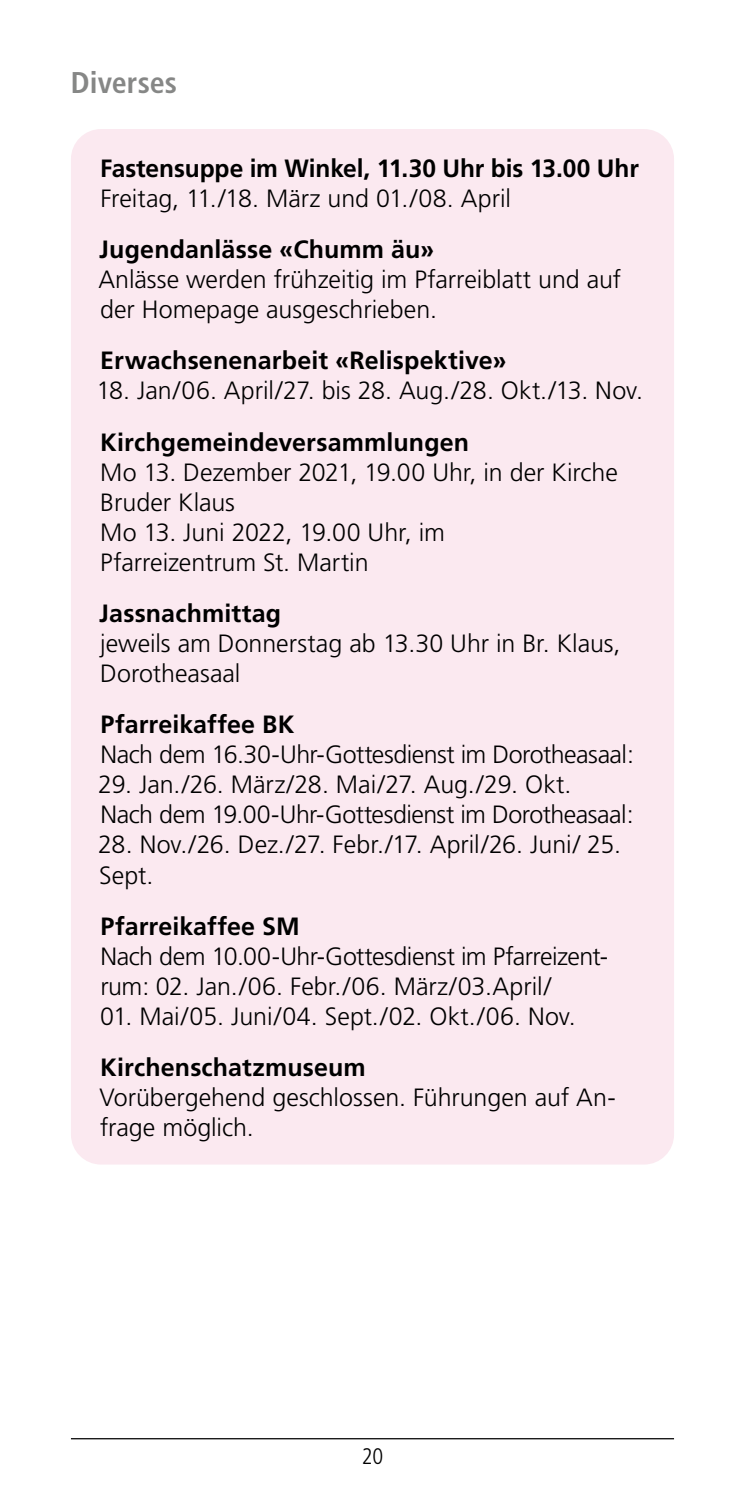
<style>
.page{position:relative;width:745px;height:1489px;background:#fff}
.page>*{position:absolute;margin:0;border:0;box-sizing:border-box;transform-origin:0 0}
.t1{font:700 condensed 30px "Frutiger";color:#868786}
.t2{font:300 25px/30px "Frutiger";letter-spacing:-.005em;color:#000}
.t3{font:700 25px "Frutiger";letter-spacing:.005em;color:#000}
.t4{font:300 condensed 22.5px "Frutiger";color:#000}
</style>
<div class="page">
<hr style="left:71px;top:1437px;width:602px;height:2px;background:#000">
<div style="left:71px;top:129px;width:602px;height:1035px;background:#fbe9f0;border-radius:30px"></div>
<p class="t1" style="left:71px;top:65px;width:108px">Diverses</p>
<p class="t3" style="left:100px;top:153px;width:539px">Fastensuppe im Winkel, 11.30 Uhr bis 13.00 Uhr</p>
<p class="t2" style="left:100px;top:183px;width:412px">Freitag, 11./18. März und 01./08. April</p>
<p class="t3" style="left:99px;top:235px;width:336px">Jugendanlässe «Chumm äu»</p>
<p class="t2" style="left:98px;top:264px;width:524px">Anlässe werden frühzeitig im Pfarreiblatt und auf der Homepage ausgeschrieben.</p>
<p class="t3" style="left:100px;top:346px;width:407px">Erwachsenenarbeit «Relispektive»</p>
<p class="t2" style="left:96px;top:376px;width:547px">18. Jan/06. April/27. bis 28. Aug./28. Okt./13. Nov.</p>
<p class="t3" style="left:100px;top:427px;width:370px">Kirchgemeindeversammlungen</p>
<p class="t2" style="left:100px;top:457px;width:519px">Mo 13. Dezember 2021, 19.00 Uhr, in der Kirche<br>Bruder Klaus<br>Mo 13. Juni 2022, 19.00 Uhr, im<br>Pfarreizentrum St. Martin</p>
<p class="t3" style="left:99px;top:598px;width:183px">Jassnachmittag</p>
<p class="t2" style="left:100px;top:628px;width:521px">jeweils am Donnerstag ab 13.30 Uhr in Br. Klaus,<br>Dorotheasaal</p>
<p class="t3" style="left:100px;top:710px;width:195px">Pfarreikaffee BK</p>
<p class="t2" style="left:100px;top:739px;width:535px">Nach dem 16.30-Uhr-Gottesdienst im Dorotheasaal:</p>
<p class="t2" style="left:98px;top:769px;width:536px">29. Jan./26. März/28. Mai/27. Aug./29. Okt.<br>Nach dem 19.00-Uhr-Gottesdienst im Dorotheasaal:</p>
<p class="t2" style="left:98px;top:829px;width:524px">28. Nov./26. Dez./27. Febr./17. April/26. Juni/ 25.<br>Sept.</p>
<p class="t3" style="left:100px;top:911px;width:200px">Pfarreikaffee SM</p>
<p class="t2" style="left:100px;top:941px;width:509px">Nach dem 10.00-Uhr-Gottesdienst im Pfarreizent&shy;rum: 02. Jan./06. Febr./06. März/03.April/</p>
<p class="t2" style="left:100px;top:1001px;width:477px">01. Mai/05. Juni/04. Sept./02. Okt./06. Nov.</p>
<p class="t3" style="left:100px;top:1052px;width:267px">Kirchenschatzmuseum</p>
<p class="t2" style="left:99px;top:1082px;width:517px">Vorübergehend geschlossen. Führungen auf An&shy;frage möglich.</p>
<p class="t4" style="left:361px;top:1443px;width:23px">20</p>
</div>
